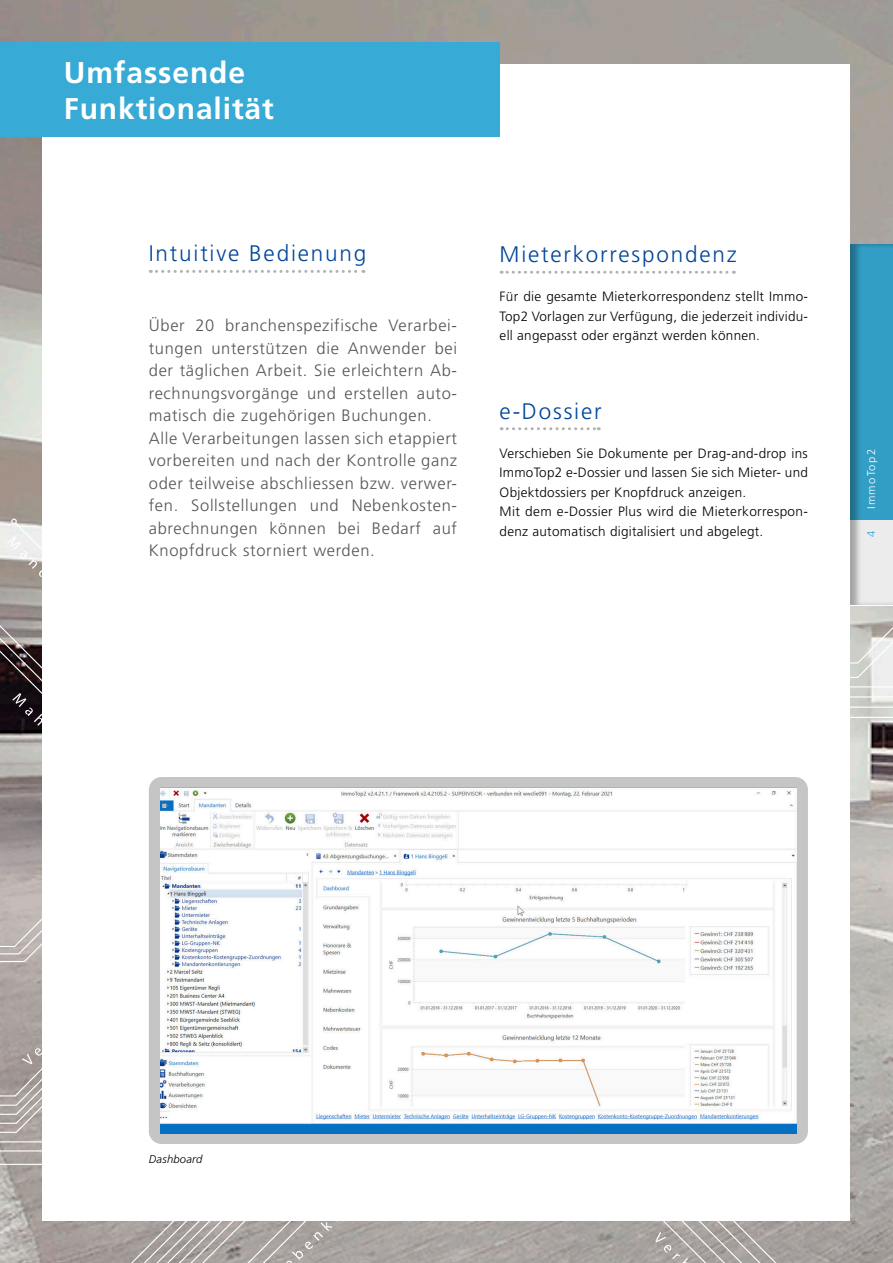
<style>
.page{position:relative;width:893px;height:1263px;background:#fff}
.page>*{position:absolute;margin:0;border:0;box-sizing:border-box;transform-origin:0 0}
.t1{font:700 30px/36px "Frutiger LT Pro";letter-spacing:.03em;color:#fff}
.t2{font:300 22.5px "Frutiger LT Pro";letter-spacing:.08em;color:#004699}
.t3{font:300 16.5px/22.5px "Frutiger LT Pro";letter-spacing:.04em;color:#565655}
.t4{font:300 13.5px/19.5px "Frutiger LT Pro";letter-spacing:.02em;color:#000;text-align:justify}
.t5{font:italic 300 11.25px "Frutiger LT Pro";letter-spacing:.02em;color:#000}
.t6{font:300 11.25px "Frutiger LT Pro";letter-spacing:.12em;color:#fff}
.t7{font:300 11.25px "Frutiger LT Pro";color:#37aad5}
</style>
<div class="page">
<img style="left:0;top:0;width:893px;height:1263px">
<svg style="left:0;top:550px;width:149px;height:713px;background:#9b9491"></svg>
<svg style="left:850px;top:605px;width:43px;height:81px;background:#d4d4d0"></svg>
<svg style="left:850px;top:753px;width:43px;height:152px;background:#bcb7b3"></svg>
<svg style="left:418px;top:1220px;width:383px;height:43px;background:#aba6a3"></svg>
<svg style="left:14px;top:521px;width:29px;height:274px;background:#7e7574"></svg>
<svg style="left:11px;top:519px;width:6px;height:5px"></svg>
<svg style="left:149px;top:1220px;width:250px;height:43px;background:#aea8a5"></svg>
<svg style="left:850px;top:691px;width:43px;height:62px;background:#b3b2ae"></svg>
<svg style="left:12px;top:693px;width:31px;height:90px;background:#777272"></svg>
<svg style="left:272px;top:1220px;width:103px;height:43px;background:#ada8a4"></svg>
<svg style="left:0;top:831px;width:43px;height:321px;background:#b2aaa7"></svg>
<svg style="left:655px;top:1232px;width:131px;height:31px;background:#ada7a4"></svg>
<svg style="left:7px;top:536px;width:36px;height:68px;background:#c0bcb8"></svg>
<div style="left:43px;top:64px;width:807px;height:1156px;background:#fff"></div>
<div style="left:849px;top:244px;width:44px;height:361px;background:#000;opacity:.3"></div>
<div style="left:149px;top:777px;width:659px;height:367px;background:#c5c5c6;border-radius:13px"></div>
<img style="left:160px;top:787px;width:636px;height:346px">
<div style="left:0;top:43px;width:500px;height:94px;background:#37aad5"></div>
<svg style="left:501px;top:271px;width:233px;height:3px"></svg>
<svg style="left:501px;top:427px;width:98px;height:3px"></svg>
<svg style="left:150px;top:270px;width:214px;height:3px"></svg>
<h1 class="t1" style="left:64px;top:54px;width:212px">Umfassende<br>Funktionalität</h1>
<h2 class="t2" style="left:149px;top:240px;width:219px">Intuitive Bedienung</h2>
<p class="t3" style="left:149px;top:314px;width:310px">Über 20 branchenspezifische Verarbei&shy;tungen unterstützen die Anwender bei der täglichen Arbeit. Sie erleichtern Ab&shy;rechnungsvorgänge und erstellen auto&shy;matisch die zugehörigen Buchungen.<br>Alle Verarbeitungen lassen sich etappiert vorbereiten und nach der Kontrolle ganz oder teilweise abschliessen bzw. verwer&shy;fen. Sollstellungen und Nebenkosten&shy;abrechnungen können bei Bedarf auf Knopfdruck storniert werden.</p>
<h2 class="t2" style="left:500px;top:241px;width:239px">Mieterkorrespondenz</h2>
<p class="t4" style="left:500px;top:287px;width:310px">Für die gesamte Mieterkorrespondenz stellt Immo-Top2 Vorlagen zur Verfügung, die jederzeit individu&shy;ell angepasst oder ergänzt werden können.</p>
<h2 class="t2" style="left:500px;top:398px;width:103px">e-Dossier</h2>
<p class="t4" style="left:500px;top:443px;width:310px;text-align:left">Verschieben Sie Dokumente per Drag-and-drop ins ImmoTop2 e-Dossier und lassen Sie sich Mieter- und Objektdossiers per Knopfdruck anzeigen.<br>Mit dem e-Dossier Plus wird die Mieterkorrespon&shy;denz automatisch digitalisiert und abgelegt.</p>
<p class="t6" style="left:865px;top:509px;width:62px;rotate:-90deg">ImmoTop2</p>
<p class="t7" style="left:865px;top:537px;width:8px;rotate:-90deg">4</p>
<p class="t5" style="left:149px;top:1152px;width:55px">Dashboard</p>
</div>
